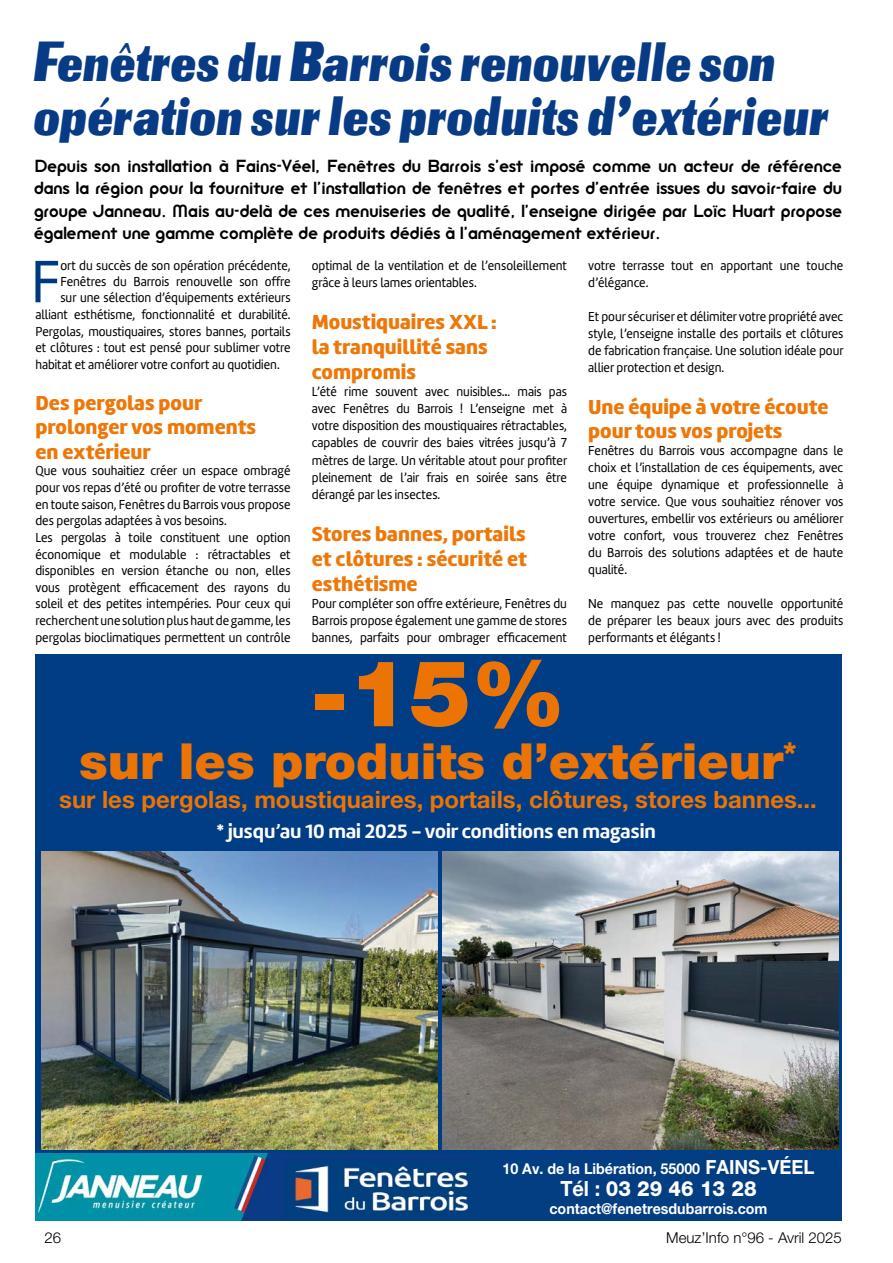
<style>
.page{position:relative;width:893px;height:1263px;background:#fff}
.page>*{position:absolute;margin:0;border:0;box-sizing:border-box;transform-origin:0 0}
.t1{font:900 92.1px "Helvetica Neue LT Pro";color:#ec7405}
.t2{font:61.95px "Marine STD";color:#003882;scale:.93 1}
.t3{font:900 49.8px "Helvetica Neue LT Pro";color:#ec7405}
.t4{font:49.5px/54px "Airline";letter-spacing:.015em;color:#073b85;scale:.77 1}
.t5{font:700 23.85px "Helvetica Neue LT Pro";color:#ec7405}
.t6{font:21px/24.9px "Marine Black STD";color:#ed7809}
.t7{font:800 21px "Helvetica Neue LT Pro";color:#fff;scale:.95 1}
.t8{font:20.1px "Marine Bold STD";color:#fff}
.t9{font:19.5px/22.5px "Dessau Pro Drei";color:#000;text-align:justify;scale:.95 1}
.t10{font:700 15px "Helvetica Neue LT Pro";color:#fff;scale:.95 1}
.t11{font:300 15px "Helvetica Neue LT Pro";color:#000}
.t12{font:13.5px/17px "Marine STD";color:#000;text-align:justify;scale:.93 1}
.s1{font-size:19.5px}
.s2{font-weight:700}
</style>
<div class="page">
<div style="left:35px;top:654px;width:807px;height:566px;background:#003d84"></div>
<img style="left:35px;top:1154px;width:440px;height:66px">
<img style="left:42px;top:852px;width:396px;height:297px">
<img style="left:442px;top:852px;width:397px;height:297px">
<h3 class="t4" style="left:34px;top:35px;width:1033px">Fenêtres du Barrois renouvelle son opération sur les produits d’extérieur</h3>
<p class="t9" style="left:34px;top:154px;width:852px">Depuis son installation à Fains-Véel, Fenêtres du Barrois s’est imposé comme un acteur de référence dans la région pour la fourniture et l’installation de fenêtres et portes d’entrée issues du savoir-faire du groupe Janneau. Mais au-delà de ces menuiseries de qualité, l’enseigne dirigée par Loïc Huart propose également une gamme complète de produits dédiés à l’aménagement extérieur.</p>
<h2 class="t2" style="left:31px;top:243px;width:33px">F</h2>
<p class="t12" style="left:60px;top:257px;width:249px">ort du succès de son opération précédente,</p>
<p class="t12" style="left:312px;top:257px;width:276px">optimal de la ventilation et de l’ensoleillement grâce à leurs lames orientables.</p>
<h3 class="t6" style="left:312px;top:309px;width:186px">Moustiquaires XXL : la tranquillité sans compromis</h3>
<p class="t12" style="left:312px;top:383px;width:276px">L’été rime souvent avec nuisibles… mais pas avec Fenêtres du Barrois ! L’enseigne met à votre disposition des moustiquaires rétractables, capables de couvrir des baies vitrées jusqu’à 7 mètres de large. Un véritable atout pour profiter pleinement de l’air frais en soirée sans être dérangé par les insectes.</p>
<h3 class="t6" style="left:312px;top:521px;width:217px;text-align:justify">Stores bannes, portails et clôtures : sécurité et esthétisme</h3>
<p class="t12" style="left:312px;top:595px;width:276px">Pour compléter son offre extérieure, Fenêtres du Barrois propose également une gamme de stores bannes, parfaits pour ombrager efficacement</p>
<p class="t12" style="left:588px;top:257px;width:276px">votre terrasse tout en apportant une touche d’élégance.</p>
<p class="t12" style="left:588px;top:308px;width:276px">Et pour sécuriser et délimiter votre propriété avec style, l’enseigne installe des portails et clôtures de fabrication française. Une solution idéale pour allier protection et design.</p>
<h3 class="t6" style="left:588px;top:394px;width:242px">Une équipe à votre écoute pour tous vos projets</h3>
<p class="t12" style="left:588px;top:442px;width:276px">Fenêtres du Barrois vous accompagne dans le choix et l’installation de ces équipements, avec une équipe dynamique et professionnelle à votre service. Que vous souhaitiez rénover vos ouvertures, embellir vos extérieurs ou améliorer votre confort, vous trouverez chez Fenêtres du Barrois des solutions adaptées et de haute qualité.</p>
<p class="t12" style="left:588px;top:595px;width:276px">Ne manquez pas cette nouvelle opportunité de préparer les beaux jours avec des produits performants et élégants !</p>
<p class="t12" style="left:60px;top:273px;width:249px">Fenêtres du Barrois renouvelle son offre</p>
<p class="t12" style="left:60px;top:289px;width:249px">sur une sélection d’équipements extérieurs</p>
<p class="t12" style="left:35px;top:306px;width:276px">alliant esthétisme, fonctionnalité et durabilité.</p>
<p class="t12" style="left:35px;top:323px;width:276px">Pergolas, moustiquaires, stores bannes, portails</p>
<p class="t12" style="left:35px;top:339px;width:276px">et clôtures : tout est pensé pour sublimer votre</p>
<p class="t12" style="left:35px;top:356px;width:264px">habitat et améliorer votre confort au quotidien.</p>
<h3 class="t6" style="left:35px;top:390px;width:222px;line-height:24.5px">Des pergolas pour prolonger vos moments en extérieur</h3>
<p class="t12" style="left:35px;top:463px;width:276px;text-align:left">Que vous souhaitiez créer un espace ombragé pour vos repas d’été ou profiter de votre terrasse en toute saison, Fenêtres du Barrois vous propose des pergolas adaptées à vos besoins.<br>Les pergolas à toile constituent une option économique et modulable : rétractables et disponibles en version étanche ou non, elles vous protègent efficacement des rayons du soleil et des petites intempéries. Pour ceux qui recherchent une solution plus haut de gamme, les pergolas bioclimatiques permettent un contrôle</p>
<h1 class="t1" style="left:311px;top:638px;width:256px">-15%</h1>
<h3 class="t3" style="left:79px;top:732px;width:719px">sur les produits d’extérieur<sup>*</sup></h3>
<h3 class="t5" style="left:59px;top:785px;width:759px">sur les pergolas, moustiquaires, portails, clôtures, stores bannes...</h3>
<h3 class="t8" style="left:216px;top:818px;width:441px">* jusqu’au 10 mai 2025 - voir conditions en magasin</h3>
<p class="t10" style="left:502px;top:1159px;width:330px">10 Av. de la Libération, 55000 <span class="s1">FAINS-VÉEL</span></p>
<h3 class="t7" style="left:560px;top:1176px;width:208px"><span class="s2">Tél :</span> 03 29 46 13 28</h3>
<p class="t10" style="left:549px;top:1200px;width:231px">contact@fenetresdubarrois.com</p>
<p class="t11" style="left:45px;top:1228px;width:18px">26</p>
<p class="t11" style="left:666px;top:1228px;width:177px">Meuz’Info n°96 - Avril 2025</p>
</div>
